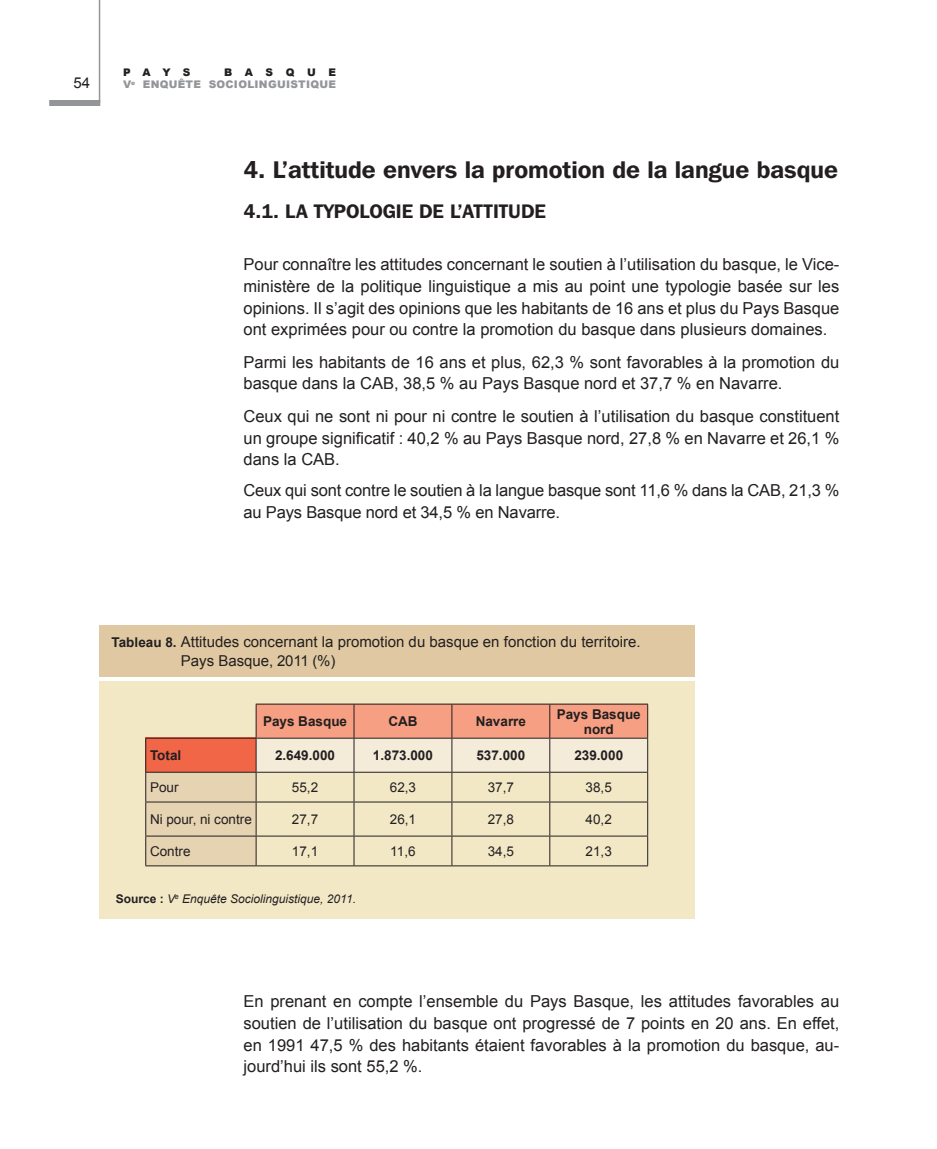
<style>
.page{position:relative;width:937px;height:1149px;background:#fff}
.page>*{position:absolute;margin:0;border:0;box-sizing:border-box;transform-origin:0 0}
.Tit01{font:600 24px "Franklin Gothic IT Cby BT";color:#231f20}
.Tit02{font:600 19.5px "Franklin Gothic IT Cby BT";color:#231f20}
.Normala{font:16.5px/21.8px "Arial";color:#231f20;text-align:justify}
.TablaTit{font:15px/19.5px "Arial";color:#231f20}
.TablaTXT{font:13.5px "Arial";color:#231f20}
.TablaTXT-2{font:700 13.5px/15px "Arial";color:#231f20;text-align:center}
.TablaIturria{font:italic 12px "Arial";color:#231f20}
.t1{font:900 10.5px/12.6px "Arial";letter-spacing:.025em;color:#939598;text-align:right}
.t2{font:900 10.5px "Arial";color:#231f20}
.s1{color:#231f20}
.s2{font-weight:700;font-size:13.5px}
.s3{font-weight:700;font-style:normal}
</style>
<div class="page">
<hr style="left:99px;top:0;width:1px;height:103px;background:#939598">
<div style="left:49px;top:100px;width:51px;height:6px;background:#939598"></div>
<div style="left:99px;top:680px;width:595px;height:238px;background:#f2e8c6"></div>
<svg style="left:145px;top:703px;width:503px;height:162px"></svg>
<hr style="left:145px;top:865px;width:111px;height:1px;background:#231f20">
<hr style="left:256px;top:865px;width:98px;height:1px;background:#231f20">
<hr style="left:354px;top:865px;width:97px;height:1px;background:#231f20">
<hr style="left:451px;top:865px;width:98px;height:1px;background:#231f20">
<hr style="left:549px;top:865px;width:98px;height:1px;background:#231f20">
<div style="left:99px;top:625px;width:595px;height:51px;background:#e0c9a2"></div>
<p class="TablaTit" style="left:73px;top:73px;width:18px">54</p>
<p class="t1" style="left:123px;top:65px;width:214px"><span class="s1">BASQUE<br></span>V<sup>e</sup> ENQUÊTE SOCIOLINGUISTIQUE</p>
<p class="t2" style="left:123px;top:64px;width:69px">PAYS</p>
<p class="Tit01" style="left:243px;top:154px;width:595px">4. L’attitude envers la promotion de la langue basque</p>
<p class="Tit02" style="left:243px;top:199px;width:304px">4.1. LA TYPOLOGIE DE L’ATTITUDE</p>
<p class="Normala" style="left:243px;top:253px;width:597px">Pour connaître les attitudes concernant le soutien à l’utilisation du basque, le Vice&shy;ministère de la politique linguistique a mis au point une typologie basée sur les opinions. Il s’agit des opinions que les habitants de 16 ans et plus du Pays Basque ont exprimées pour ou contre la promotion du basque dans plusieurs domaines.</p>
<p class="Normala" style="left:243px;top:351px;width:597px">Parmi les habitants de 16 ans et plus, 62,3 % sont favorables à la promotion du basque dans la CAB, 38,5 % au Pays Basque nord et 37,7 % en Navarre.</p>
<p class="Normala" style="left:243px;top:405px;width:597px">Ceux qui ne sont ni pour ni contre le soutien à l’utilisation du basque constituent un groupe significatif : 40,2 % au Pays Basque nord, 27,8 % en Navarre et 26,1 % dans la CAB.</p>
<p class="Normala" style="left:243px;top:479px;width:597px">Ceux qui sont contre le soutien à la langue basque sont 11,6 % dans la CAB, 21,3 % au Pays Basque nord et 34,5 % en Navarre.</p>
<p class="TablaTit" style="left:181px;top:631px;width:461px;text-indent:-69px"><span class="s2">Tableau 8.</span> Attitudes concernant la promotion du basque en fonction du territoire.<br>Pays Basque, 2011 (%)</p>
<p class="TablaTXT-2" style="left:263px;top:714px;width:86px">Pays Basque</p>
<p class="TablaTXT-2" style="left:388px;top:714px;width:31px">CAB</p>
<p class="TablaTXT-2" style="left:475px;top:714px;width:52px">Navarre</p>
<p class="TablaTXT-2" style="left:556px;top:706px;width:86px">Pays Basque nord</p>
<p class="TablaTXT-2" style="left:150px;top:748px;width:33px">Total</p>
<p class="TablaTXT-2" style="left:275px;top:748px;width:62px">2.649.000</p>
<p class="TablaTXT-2" style="left:373px;top:748px;width:62px">1.873.000</p>
<p class="TablaTXT-2" style="left:476px;top:748px;width:50px">537.000</p>
<p class="TablaTXT-2" style="left:574px;top:748px;width:50px">239.000</p>
<p class="TablaTXT" style="left:150px;top:778px;width:30px">Pour</p>
<p class="TablaTXT" style="left:292px;top:778px;width:28px">55,2</p>
<p class="TablaTXT" style="left:389px;top:778px;width:28px">62,3</p>
<p class="TablaTXT" style="left:487px;top:778px;width:28px">37,7</p>
<p class="TablaTXT" style="left:585px;top:778px;width:28px">38,5</p>
<p class="TablaTXT" style="left:150px;top:810px;width:103px">Ni pour, ni contre</p>
<p class="TablaTXT" style="left:292px;top:810px;width:28px">27,7</p>
<p class="TablaTXT" style="left:389px;top:810px;width:28px">26,1</p>
<p class="TablaTXT" style="left:487px;top:810px;width:28px">27,8</p>
<p class="TablaTXT" style="left:585px;top:810px;width:28px">40,2</p>
<p class="TablaTXT" style="left:150px;top:842px;width:42px">Contre</p>
<p class="TablaTXT" style="left:292px;top:842px;width:28px">17,1</p>
<p class="TablaTXT" style="left:390px;top:842px;width:27px">11,6</p>
<p class="TablaTXT" style="left:487px;top:842px;width:28px">34,5</p>
<p class="TablaTXT" style="left:585px;top:842px;width:28px">21,3</p>
<p class="TablaIturria" style="left:116px;top:890px;width:242px"><span class="s3">Source :</span> V<sup>e</sup> Enquête Sociolinguistique, 2011.</p>
<p class="Normala" style="left:243px;top:990px;width:597px">En prenant en compte l’ensemble du Pays Basque, les attitudes favorables au soutien de l’utilisation du basque ont progressé de 7 points en 20 ans. En effet, en 1991 47,5 % des habitants étaient favorables à la promotion du basque, au&shy;jourd’hui ils sont 55,2 %.</p>
</div>
